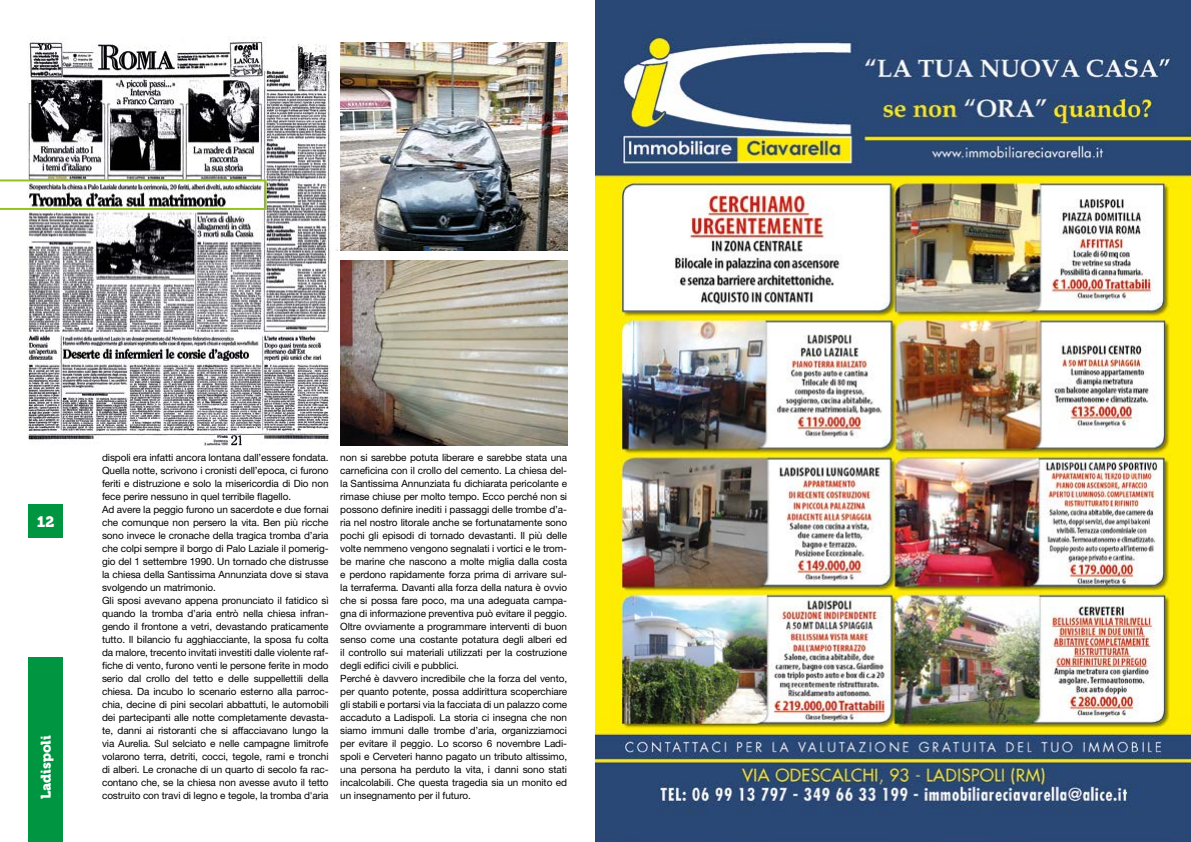
<style>
.page{position:relative;width:1191px;height:842px;background:#fff}
.page>*{position:absolute;margin:0;border:0;box-sizing:border-box;transform-origin:0 0}
.t1{font:15px "Museo 900";color:#fff}
.t2{font:14px "Museo 900";color:#fff}
.t3{font:10px/13px "Helvetica Neue LT Std";letter-spacing:-.01em;color:#000}
</style>
<div class="page">
<div style="left:28px;top:505px;width:35px;height:33px;background:#009641"></div>
<div style="left:28px;top:658px;width:35px;height:184px;background:#009641"></div>
<img style="left:27px;top:36px;width:311px;height:409px">
<img style="left:340px;top:43px;width:227px;height:208px">
<img style="left:340px;top:261px;width:227px;height:184px">
<svg style="left:0;top:178px;width:267px;height:34px"></svg>
<img style="left:595px;top:0;width:596px;height:842px">
<h1 class="t1" style="left:37px;top:513px;width:19px">12</h1>
<h2 class="t2" style="left:38px;top:799px;width:66px;rotate:-90deg">Ladispoli</h2>
<p class="t3" style="left:102px;top:450px;width:228px">dispoli era infatti ancora lontana dall’essere fondata.<br>Quella notte, scrivono i cronisti dell’epoca, ci furono feriti e distruzione e solo la misericordia di Dio non fece perire nessuno in quel terribile flagello.<br>Ad avere la peggio furono un sacerdote e due fornai che comunque non persero la vita. Ben più ricche sono invece le cronache della tragica tromba d’aria che colpi sempre il borgo di Palo Laziale il pomerig&shy;gio del 1 settembre 1990. Un tornado che distrusse la chiesa della Santissima Annunziata dove si stava svolgendo un matrimonio.<br>Gli sposi avevano appena pronunciato il fatidico sì quando la tromba d’aria entrò nella chiesa infran&shy;gendo il frontone a vetri, devastando praticamente tutto. Il bilancio fu agghiacciante, la sposa fu colta da malore, trecento invitati investiti dalle violente raf&shy;fiche di vento, furono venti le persone ferite in modo serio dal crollo del tetto e delle suppellettili della chiesa. Da incubo lo scenario esterno alla parroc&shy;chia, decine di pini secolari abbattuti, le automobili dei partecipanti alle notte completamente devasta&shy;te, danni ai ristoranti che si affacciavano lungo la via Aurelia. Sul selciato e nelle campagne limitrofe volarono terra, detriti, cocci, tegole, rami e tronchi di alberi. Le cronache di un quarto di secolo fa rac&shy;contano che, se la chiesa non avesse avuto il tetto costruito con travi di legno e tegole, la tromba d'aria</p>
<p class="t3" style="left:340px;top:450px;width:228px">non si sarebbe potuta liberare e sarebbe stata una carneficina con il crollo del cemento. La chiesa del&shy;la Santissima Annunziata fu dichiarata pericolante e rimase chiuse per molto tempo. Ecco perché non si possono definire inediti i passaggi delle trombe d’a&shy;ria nel nostro litorale anche se fortunatamente sono pochi gli episodi di tornado devastanti. Il più delle volte nemmeno vengono segnalati i vortici e le trom&shy;be marine che nascono a molte miglia dalla costa e perdono rapidamente forza prima di arrivare sul&shy;la terraferma. Davanti alla forza della natura è ovvio che si possa fare poco, ma una adeguata campa&shy;gna di informazione preventiva può evitare il peggio.<br>Oltre ovviamente a programmare interventi di buon senso come una costante potatura degli alberi ed il controllo sui materiali utilizzati per la costruzione degli edifici civili e pubblici.<br>Perché è davvero incredibile che la forza del vento, per quanto potente, possa addirittura scoperchiare gli stabili e portarsi via la facciata di un palazzo come accaduto a Ladispoli. La storia ci insegna che non siamo immuni dalle trombe d’aria, organizziamoci per evitare il peggio. Lo scorso 6 novembre Ladi&shy;spoli e Cerveteri hanno pagato un tributo altissimo, una persona ha perduto la vita, i danni sono stati incalcolabili. Che questa tragedia sia un monito ed un insegnamento per il futuro.</p>
</div>
